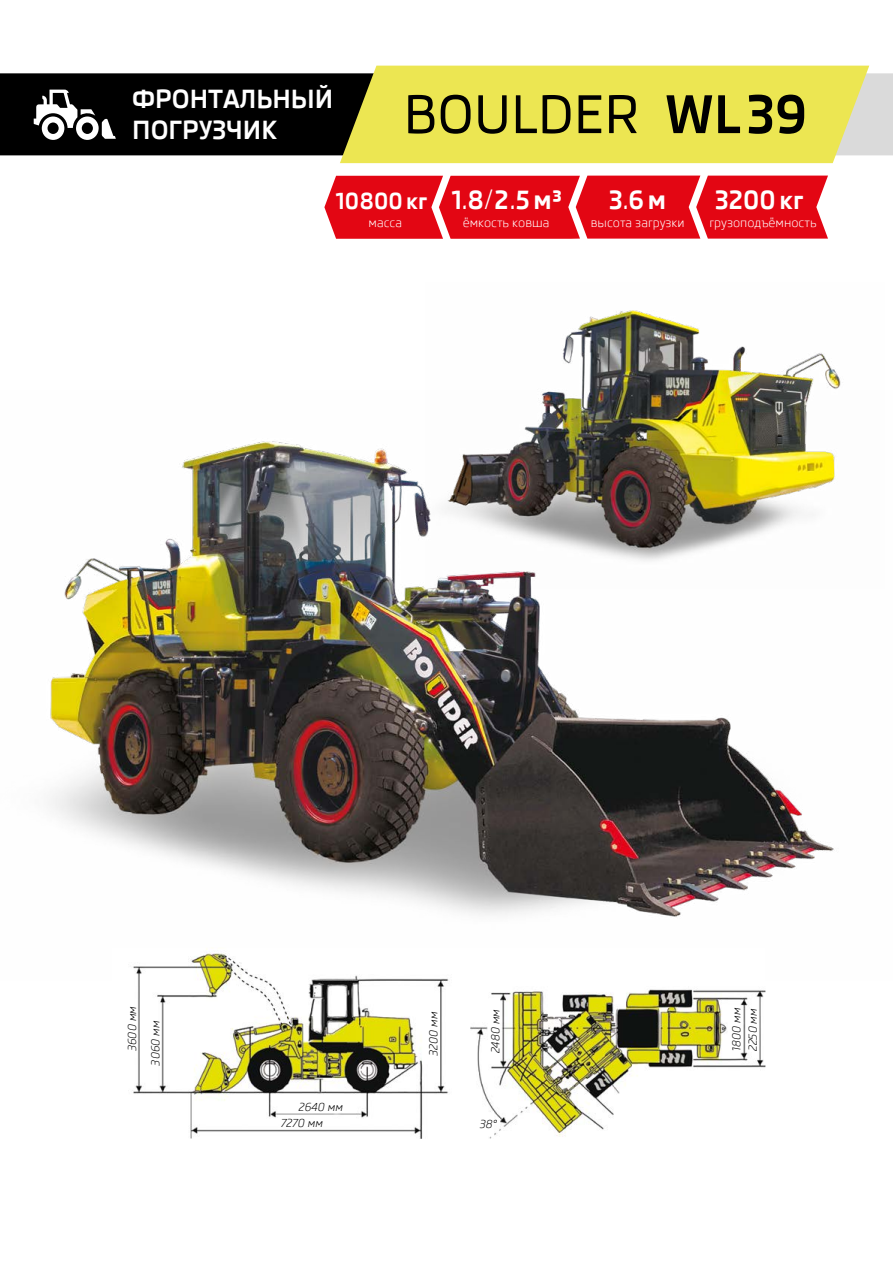
<style>
.page{position:relative;width:893px;height:1263px;background:#fff}
.page>*{position:absolute;margin:0;border:0;box-sizing:border-box;transform-origin:0 0}
.t1{font:500 52.5px "Skoda Pro";color:#000}
.t2{font:700 25.5px/30.6px "Skoda Pro";color:#fff}
.t3{font:700 22.5px "Skoda Pro";color:#fff}
.t4{font:12.45px "Skoda Pro";color:#fff}
.t5{font:italic 11.25px/23.5px "Skoda Pro";color:#000}
.s1{font-weight:700}
.s2{font-weight:500}
.s3{font-weight:400}
</style>
<div class="page">
<div style="left:869px;top:73px;width:24px;height:82px;background:#dadada"></div>
<div style="left:340px;top:66px;width:529px;height:97px;background:#ece652"></div>
<svg style="left:0;top:73px;width:386px;height:82px;background:#1e1e13"></svg>
<svg style="left:324px;top:176px;width:504px;height:63px;background:#e51824"></svg>
<img style="left:50px;top:441px;width:784px;height:476px">
<img style="left:425px;top:310px;width:416px;height:278px">
<img style="left:133px;top:949px;width:632px;height:190px">
<h2 class="t2" style="left:132px;top:84px;width:202px">ФРОНТАЛЬНЫЙ<br>ПОГРУЗЧИК</h2>
<h1 class="t1" style="left:403px;top:84px;width:405px">BOULDER <span class="s1">WL39</span></h1>
<h2 class="t2" style="left:452px;top:184px;width:112px">1<span class="s2">.</span>8<span class="s3">/</span>2<span class="s2">.</span>5 м³</h2>
<h2 class="t2" style="left:609px;top:184px;width:59px">3<span class="s2">.</span>6м</h2>
<h2 class="t2" style="left:715px;top:184px;width:90px">3200 кг</h2>
<h3 class="t3" style="left:336px;top:187px;width:93px">10800 кг</h3>
<p class="t4" style="left:369px;top:215px;width:35px">масса</p>
<p class="t4" style="left:463px;top:215px;width:88px">ёмкость ковша</p>
<p class="t4" style="left:591px;top:215px;width:95px">высота загрузки</p>
<p class="t4" style="left:709px;top:215px;width:109px">грузоподъёмность</p>
<p class="t5" style="left:120px;top:1065px;width:61px;text-indent:14px;rotate:-90deg">3600 мм<br>3060 мм</p>
<p class="t5" style="left:281px;top:1099px;width:64px;line-height:15.8px;text-indent:18px">2640 мм<br>7270 мм</p>
<p class="t5" style="left:422px;top:1056px;width:46px;rotate:-90deg">3200 мм</p>
<p class="t5" style="left:484px;top:1053px;width:46px;rotate:-90deg">2480 мм</p>
<p class="t5" style="left:728px;top:1051px;width:45px;line-height:16.2px;rotate:-90deg">1800 мм<br>2250 мм</p>
<p class="t5" style="left:480px;top:1112px;width:19px">38°</p>
</div>
